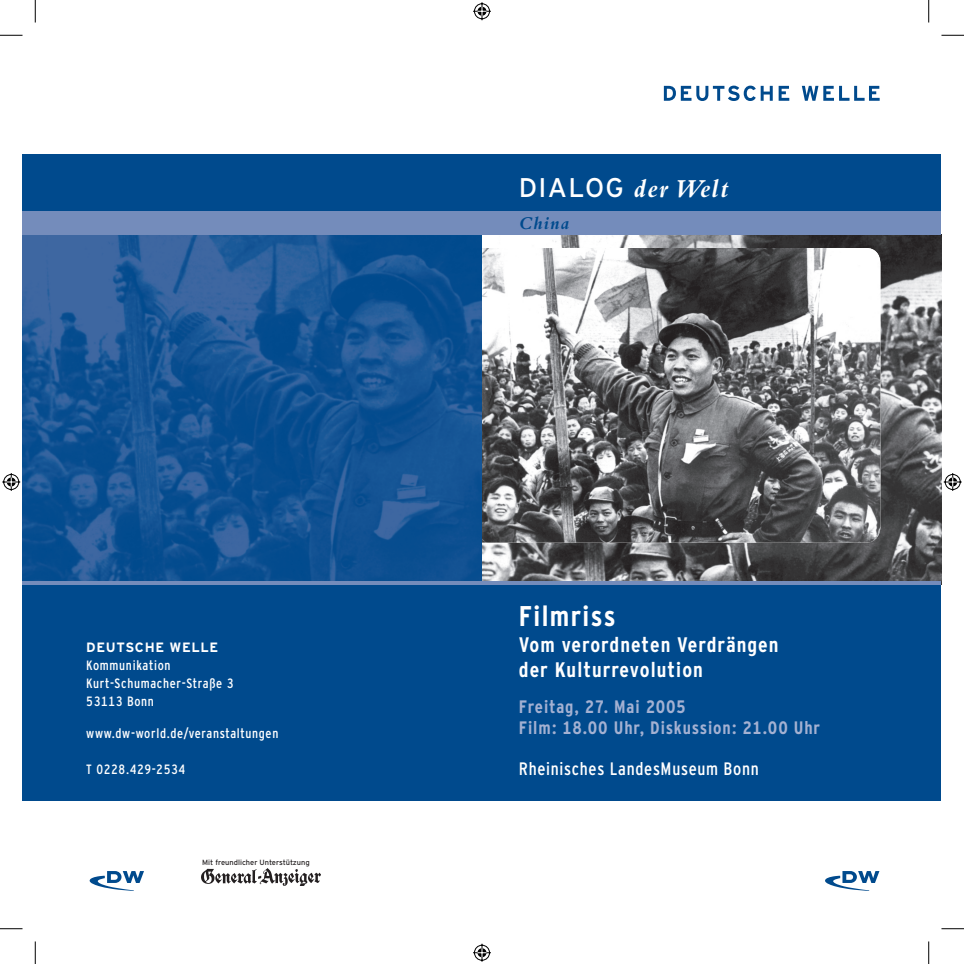
<style>
.page{position:relative;width:964px;height:964px;background:#fff}
.page>*{position:absolute;margin:0;border:0;box-sizing:border-box;transform-origin:0 0}
.t1{font:700 condensed 28.5px "Interstate DW Line";letter-spacing:.05em;color:#fff}
.t2{font:italic 700 27px "Bembo";letter-spacing:.05em;color:#fff}
.t3{font:700 condensed 21px/25px "Interstate DW Line";letter-spacing:.05em;color:#fff}
.t4{font:italic 700 18.75px "Bembo";letter-spacing:.05em;color:#004a8d}
.t5{font:700 condensed 18px/21.6px "Interstate DW Line";letter-spacing:.05em;color:#a4b1d2}
.t6{font:condensed 18px "Interstate DW Line";letter-spacing:.04em;color:#fff}
.t7{font:condensed 13.5px/18px "Interstate DW Line";letter-spacing:.05em;color:#fff}
.t8{font:700 13.5px "Interstate DW";letter-spacing:.05em;color:#fff}
.t9{font:7.5px "Interstate DW";color:#231f20}
.s1{font-family:"Interstate DW";font-weight:400;font-style:normal}
</style>
<div class="page">
<div style="left:22px;top:154px;width:919px;height:646px;background:#004a8d"></div>
<img style="left:482px;top:234px;width:459px;height:347px">
<img style="left:482px;top:248px;width:398px;height:294px">
<img style="left:22px;top:234px;width:460px;height:347px">
<img style="left:201px;top:868px;width:120px;height:17px">
<hr style="left:22px;top:581px;width:919px;height:4px;background:#748cbb">
<div style="left:22px;top:211px;width:919px;height:23px;background:#748cbb"></div>
<svg style="left:663px;top:86px;width:109px;height:15px"></svg>
<svg style="left:778px;top:86px;width:11px;height:15px"></svg>
<svg style="left:801px;top:86px;width:78px;height:15px"></svg>
<svg style="left:825px;top:871px;width:54px;height:19px"></svg>
<svg style="left:90px;top:871px;width:54px;height:19px"></svg>
<svg style="left:0;top:35px;width:22px;height:1px"></svg>
<svg style="left:941px;top:35px;width:22px;height:1px"></svg>
<svg style="left:0;top:928px;width:22px;height:1px"></svg>
<svg style="left:941px;top:928px;width:22px;height:1px"></svg>
<svg style="left:35px;top:0;width:1px;height:22px"></svg>
<svg style="left:35px;top:941px;width:1px;height:22px"></svg>
<svg style="left:928px;top:0;width:1px;height:22px"></svg>
<svg style="left:928px;top:941px;width:1px;height:22px"></svg>
<svg style="left:473px;top:2px;width:18px;height:19px"></svg>
<svg style="left:473px;top:943px;width:18px;height:19px"></svg>
<svg style="left:2px;top:473px;width:19px;height:18px"></svg>
<svg style="left:941px;top:471px;width:21px;height:22px"></svg>
<p class="t8" style="left:86px;top:642px;width:134px">DEUTSCHE WELLE</p>
<p class="t7" style="left:86px;top:657px;width:149px">Kommunikation<br>Kurt-Schumacher-Straße 3<br>53113 Bonn</p>
<p class="t7" style="left:86px;top:725px;width:193px">www.dw-world.de/veranstaltungen</p>
<p class="t7" style="left:86px;top:761px;width:100px">T 0228.429-2534</p>
<p class="t9" style="left:202px;top:859px;width:109px">Mit freundlicher Unterstützung</p>
<h2 class="t2" style="left:519px;top:178px;width:211px"><span class="s1">DIALOG</span> der Welt</h2>
<h3 class="t4" style="left:519px;top:216px;width:52px">China</h3>
<h1 class="t1" style="left:519px;top:606px;width:98px">Filmriss</h1>
<h3 class="t3" style="left:519px;top:633px;width:261px">Vom verordneten Verdrängen der Kulturrevolution</h3>
<h3 class="t5" style="left:519px;top:697px;width:303px">Freitag, 27. Mai 2005<br>Film: 18.00 Uhr, Diskussion: 21.00 Uhr</h3>
<h3 class="t6" style="left:519px;top:762px;width:241px">Rheinisches LandesMuseum Bonn</h3>
</div>
